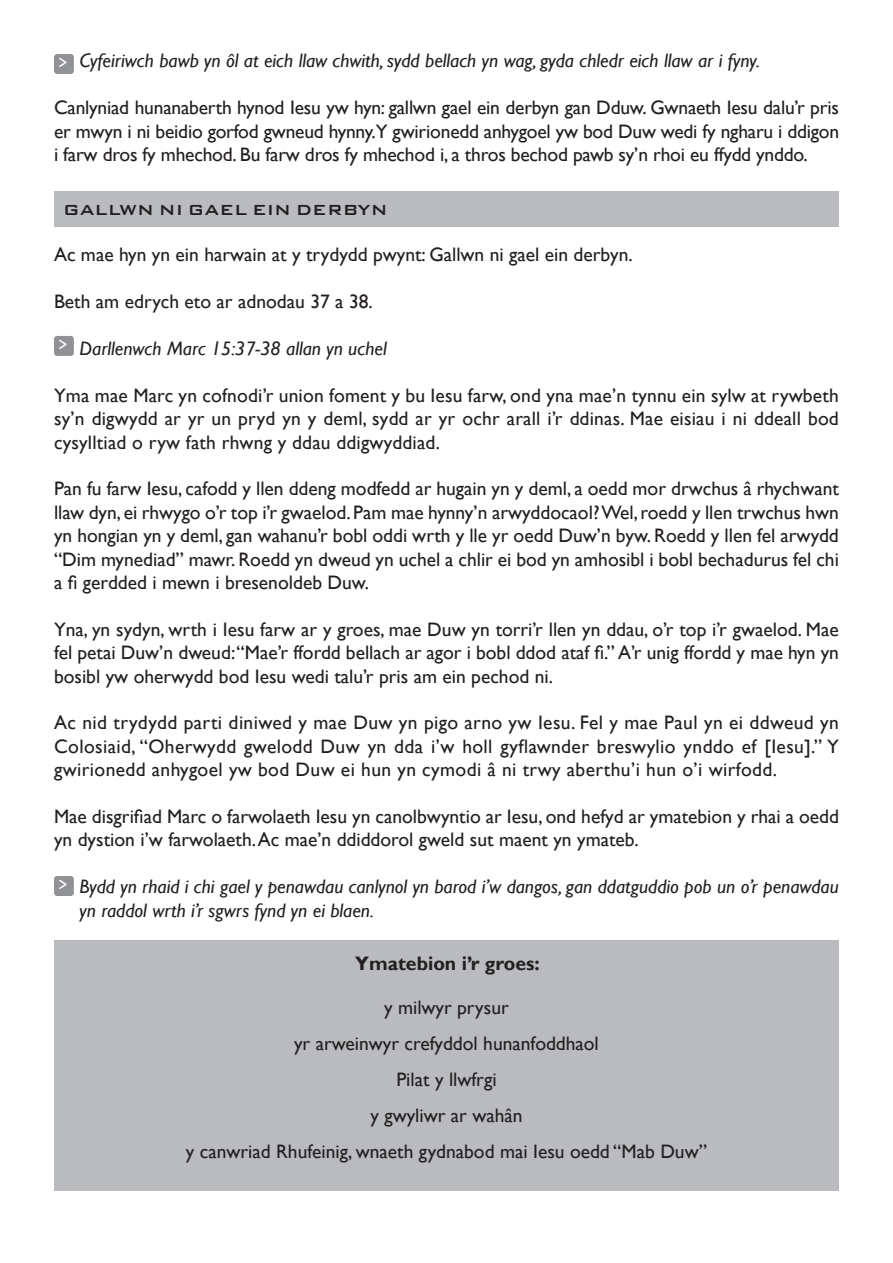
<style>
.page{position:relative;width:893px;height:1263px;background:#fff}
.page>*{position:absolute;margin:0;border:0;box-sizing:border-box;transform-origin:0 0}
.t1{font:19.5px/23.4px "Gill Sans";color:#231f20;text-align:justify}
.t2{font:italic 19.5px/23.4px "Gill Sans";color:#231f20}
.t3{font:500 19.5px "Bank Gothic Md BT";color:#231f20}
.t4{font:700 19.5px "Gill Sans";color:#231f20}
.t5{font:13.5px "OCRA Std";color:#fff}
</style>
<div class="page">
<div style="left:54px;top:940px;width:785px;height:251px;background:#babbbe"></div>
<div style="left:54px;top:191px;width:785px;height:35px;background:#babbbe"></div>
<div style="left:54px;top:54px;width:20px;height:20px;background:#909295;border-radius:3px"></div>
<div style="left:54px;top:336px;width:20px;height:20px;background:#909295;border-radius:3px"></div>
<div style="left:54px;top:876px;width:20px;height:20px;background:#909295;border-radius:3px"></div>
<p class="t2" style="left:80px;top:50px;width:682px">Cyfeiriwch bawb yn ôl at eich llaw chwith, sydd bellach yn wag, gyda chledr eich llaw ar i fyny.</p>
<p class="t1" style="left:54px;top:96px;width:787px">Canlyniad hunanaberth hynod Iesu yw hyn: gallwn gael ein derbyn gan Dduw. Gwnaeth Iesu dalu’r pris er mwyn i ni beidio gorfod gwneud hynny.Y gwirionedd anhygoel yw bod Duw wedi fy ngharu i ddigon i farw dros fy mhechod. Bu farw dros fy mhechod i, a thros bechod pawb sy’n rhoi eu ffydd ynddo.</p>
<p class="t3" style="left:63px;top:199px;width:326px">GALLWN NI GAEL EIN DERBYN</p>
<p class="t1" style="left:54px;top:243px;width:580px">Ac mae hyn yn ein harwain at y trydydd pwynt: Gallwn ni gael ein derbyn.</p>
<p class="t1" style="left:54px;top:290px;width:320px">Beth am edrych eto ar adnodau 37 a 38.</p>
<p class="t2" style="left:80px;top:337px;width:309px">Darllenwch Marc 15:37-38 allan yn uchel</p>
<p class="t1" style="left:54px;top:384px;width:786px">Yma mae Marc yn cofnodi’r union foment y bu Iesu farw, ond yna mae’n tynnu ein sylw at rywbeth sy’n digwydd ar yr un pryd yn y deml, sydd ar yr ochr arall i’r ddinas. Mae eisiau i ni ddeall bod cysylltiad o ryw fath rhwng y ddau ddigwyddiad.</p>
<p class="t1" style="left:54px;top:477px;width:786px">Pan fu farw Iesu, cafodd y llen ddeng modfedd ar hugain yn y deml, a oedd mor drwchus â rhychwant llaw dyn, ei rhwygo o’r top i’r gwaelod. Pam mae hynny’n arwyddocaol? Wel, roedd y llen trwchus hwn yn hongian yn y deml, gan wahanu’r bobl oddi wrth y lle yr oedd Duw’n byw. Roedd y llen fel arwydd “Dim mynediad” mawr. Roedd yn dweud yn uchel a chlir ei bod yn amhosibl i bobl bechadurus fel chi a fi gerdded i mewn i bresenoldeb Duw.</p>
<p class="t1" style="left:54px;top:618px;width:786px">Yna, yn sydyn, wrth i Iesu farw ar y groes, mae Duw yn torri’r llen yn ddau, o’r top i’r gwaelod. Mae fel petai Duw’n dweud: “Mae’r ffordd bellach ar agor i bobl ddod ataf fi.” A’r unig ffordd y mae hyn yn bosibl yw oherwydd bod Iesu wedi talu’r pris am ein pechod ni.</p>
<p class="t1" style="left:54px;top:711px;width:787px">Ac nid trydydd parti diniwed y mae Duw yn pigo arno yw Iesu. Fel y mae Paul yn ei ddweud yn Colosiaid, “Oherwydd gwelodd Duw yn dda i’w holl gyflawnder breswylio ynddo ef [Iesu].” Y gwirionedd anhygoel yw bod Duw ei hun yn cymodi â ni trwy aberthu’i hun o’i wirfodd.</p>
<p class="t1" style="left:54px;top:805px;width:786px">Mae disgrifiad Marc o farwolaeth Iesu yn canolbwyntio ar Iesu, ond hefyd ar ymatebion y rhai a oedd yn dystion i’w farwolaeth. Ac mae’n ddiddorol gweld sut maent yn ymateb.</p>
<p class="t2" style="left:80px;top:875px;width:761px">Bydd yn rhaid i chi gael y penawdau canlynol yn barod i’w dangos, gan ddatguddio pob un o’r penawdau yn raddol wrth i’r sgwrs fynd yn ei blaen.</p>
<p class="t4" style="left:355px;top:952px;width:186px">Ymatebion i’r groes:</p>
<p class="t1" style="left:384px;top:995px;width:126px">y milwyr prysur</p>
<p class="t1" style="left:294px;top:1031px;width:306px">yr arweinwyr crefyddol hunanfoddhaol</p>
<p class="t1" style="left:396px;top:1067px;width:102px">Pilat y llwfrgi</p>
<p class="t1" style="left:370px;top:1103px;width:154px">y gwyliwr ar wahân</p>
<p class="t1" style="left:186px;top:1139px;width:523px">y canwriad Rhufeinig, wnaeth gydnabod mai Iesu oedd “Mab Duw”</p>
<p class="t5" style="left:58px;top:57px;width:11px">&gt;</p>
<p class="t5" style="left:58px;top:339px;width:11px">&gt;</p>
<p class="t5" style="left:58px;top:879px;width:11px">&gt;</p>
</div>
